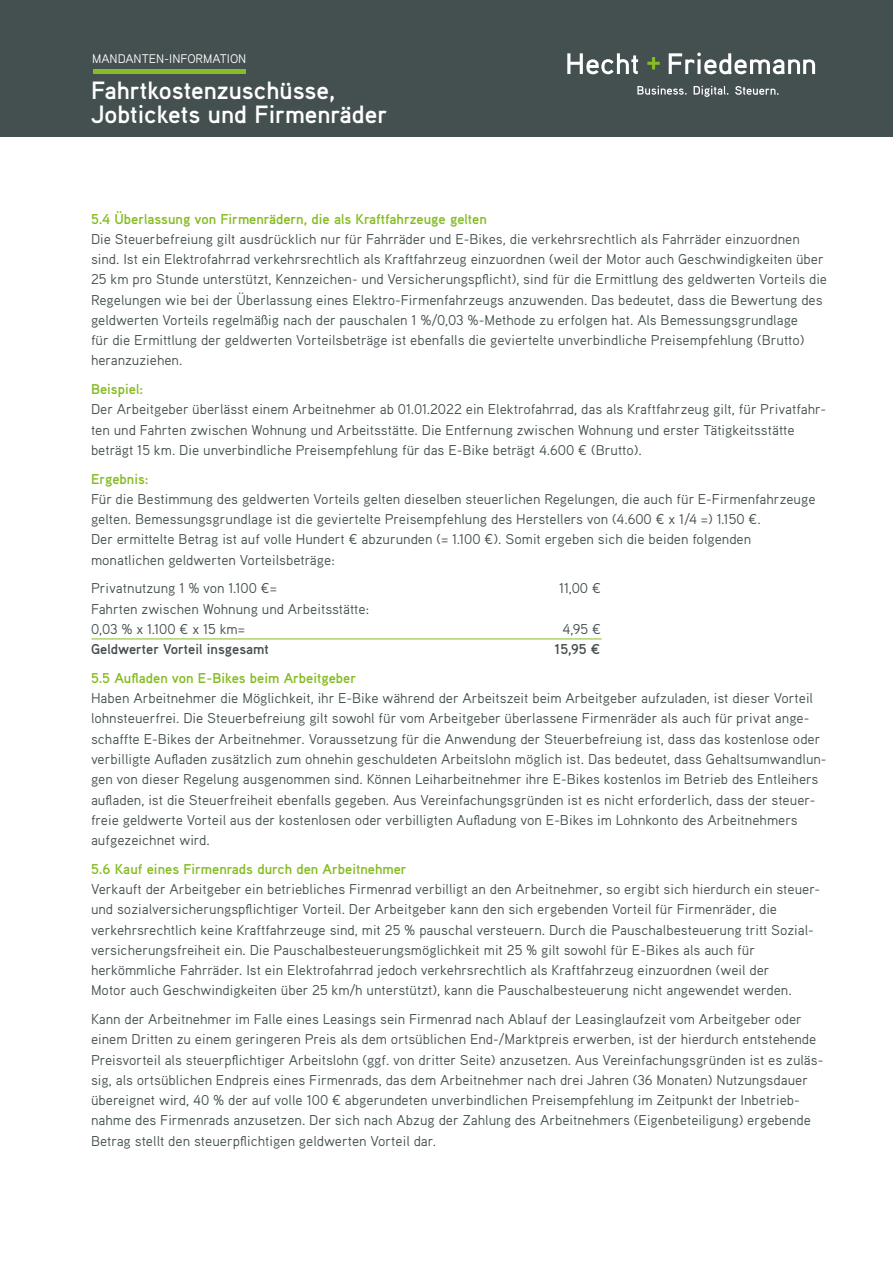
<style>
.page{position:relative;width:893px;height:1263px;background:#fff}
.page>*{position:absolute;margin:0;border:0;box-sizing:border-box;transform-origin:0 0}
.t1{font:700 25.05px/24px "Aaux Pro OT";color:#fff}
.t2{font:14.25px/20.2px "Aaux Pro OT";color:#444f50}
.t3{font:700 14.25px "Aaux Pro OT";color:#86bc25}
.t4{font:700 14.25px "Aaux Pro OT";color:#444f50}
.t5{font:12.45px "Aaux Pro OT";color:#fff}
</style>
<div class="page">
<div style="left:0;top:0;width:893px;height:136px;background:#444f50"></div>
<svg style="left:567px;top:53px;width:71px;height:21px"></svg>
<svg style="left:669px;top:53px;width:146px;height:21px"></svg>
<svg style="left:647px;top:57px;width:13px;height:12px"></svg>
<svg style="left:637px;top:86px;width:50px;height:9px"></svg>
<svg style="left:694px;top:86px;width:34px;height:11px"></svg>
<svg style="left:735px;top:86px;width:44px;height:9px"></svg>
<hr style="left:93px;top:70px;width:153px;height:4px;background:#86bc25">
<hr style="left:91px;top:638px;width:511px;height:1px;background:#86bc25">
<p class="t5" style="left:92px;top:51px;width:156px">MANDANTEN-INFORMATION</p>
<h1 class="t1" style="left:91px;top:78px;width:298px">Fahrtkostenzuschüsse,<br>Jobtickets und Firmenräder</h1>
<p class="t3" style="left:91px;top:210px;width:397px">5.4 Überlassung von Firmenrädern, die als Kraftfahrzeuge gelten</p>
<p class="t2" style="left:91px;top:228px;width:738px">Die Steuerbefreiung gilt ausdrücklich nur für Fahrräder und E-Bikes, die verkehrsrechtlich als Fahrräder einzuordnen sind. Ist ein Elektrofahrrad verkehrsrechtlich als Kraftfahrzeug einzuordnen (weil der Motor auch Geschwindigkeiten über 25 km pro Stunde unterstützt, Kennzeichen- und Versicherungspflicht), sind für die Ermittlung des geldwerten Vorteils die Regelungen wie bei der Überlassung eines Elektro-Firmenfahrzeugs anzuwenden. Das bedeutet, dass die Bewertung des geldwerten Vorteils regelmäßig nach der pauschalen 1 %/0,03 %-Methode zu erfolgen hat. Als Bemessungsgrundlage<br>für die Ermittlung der geldwerten Vorteilsbeträge ist ebenfalls die geviertelte unverbindliche Preisempfehlung (Brutto) heranzuziehen.</p>
<p class="t3" style="left:91px;top:380px;width:54px">Beispiel:</p>
<p class="t2" style="left:91px;top:399px;width:737px">Der Arbeitgeber überlässt einem Arbeitnehmer ab 01.01.2022 ein Elektrofahrrad, das als Kraftfahrzeug gilt, für Privatfahr&shy;ten und Fahrten zwischen Wohnung und Arbeitsstätte. Die Entfernung zwischen Wohnung und erster Tätigkeitsstätte beträgt 15 km. Die unverbindliche Preisempfehlung für das E-Bike beträgt 4.600 € (Brutto).</p>
<p class="t3" style="left:91px;top:470px;width:59px">Ergebnis:</p>
<p class="t2" style="left:91px;top:488px;width:726px">Für die Bestimmung des geldwerten Vorteils gelten dieselben steuerlichen Regelungen, die auch für E-Firmenfahrzeuge gelten. Bemessungsgrundlage ist die geviertelte Preisempfehlung des Herstellers von (4.600 € x 1/4 =) 1.150 €.<br>Der ermittelte Betrag ist auf volle Hundert € abzurunden (= 1.100 €). Somit ergeben sich die beiden folgenden monatlichen geldwerten Vorteilsbeträge:</p>
<p class="t2" style="left:91px;top:578px;width:188px">Privatnutzung 1 % von 1.100 €=</p>
<p class="t2" style="left:559px;top:578px;width:44px">11,00 €</p>
<p class="t2" style="left:91px;top:598px;width:280px">Fahrten zwischen Wohnung und Arbeitsstätte:<br>0,03 % x 1.100 € x 15 km=</p>
<p class="t2" style="left:562px;top:618px;width:40px">4,95 €</p>
<p class="t4" style="left:91px;top:640px;width:179px">Geldwerter Vorteil insgesamt</p>
<p class="t4" style="left:554px;top:640px;width:48px">15,95 €</p>
<p class="t3" style="left:91px;top:669px;width:267px">5.5 Aufladen von E-Bikes beim Arbeitgeber</p>
<p class="t2" style="left:91px;top:688px;width:737px">Haben Arbeitnehmer die Möglichkeit, ihr E-Bike während der Arbeitszeit beim Arbeitgeber aufzuladen, ist dieser Vorteil lohnsteuerfrei. Die Steuerbefreiung gilt sowohl für vom Arbeitgeber überlassene Firmenräder als auch für privat ange&shy;schaffte E-Bikes der Arbeitnehmer. Voraussetzung für die Anwendung der Steuerbefreiung ist, dass das kostenlose oder verbilligte Aufladen zusätzlich zum ohnehin geschuldeten Arbeitslohn möglich ist. Das bedeutet, dass Gehaltsumwandlun&shy;gen von dieser Regelung ausgenommen sind. Können Leiharbeitnehmer ihre E-Bikes kostenlos im Betrieb des Entleihers aufladen, ist die Steuerfreiheit ebenfalls gegeben. Aus Vereinfachungsgründen ist es nicht erforderlich, dass der steuer&shy;freie geldwerte Vorteil aus der kostenlosen oder verbilligten Aufladung von E-Bikes im Lohnkonto des Arbeitnehmers aufgezeichnet wird.</p>
<p class="t3" style="left:91px;top:860px;width:317px">5.6 Kauf eines Firmenrads durch den Arbeitnehmer</p>
<p class="t2" style="left:91px;top:878px;width:731px">Verkauft der Arbeitgeber ein betriebliches Firmenrad verbilligt an den Arbeitnehmer, so ergibt sich hierdurch ein steuer&shy;und sozialversicherungspflichtiger Vorteil. Der Arbeitgeber kann den sich ergebenden Vorteil für Firmenräder, die verkehrsrechtlich keine Kraftfahrzeuge sind, mit 25 % pauschal versteuern. Durch die Pauschalbesteuerung tritt Sozial&shy;versicherungsfreiheit ein. Die Pauschalbesteuerungsmöglichkeit mit 25 % gilt sowohl für E-Bikes als auch für herkömmliche Fahrräder. Ist ein Elektrofahrrad jedoch verkehrsrechtlich als Kraftfahrzeug einzuordnen (weil der<br>Motor auch Geschwindigkeiten über 25 km/h unterstützt), kann die Pauschalbesteuerung nicht angewendet werden.</p>
<p class="t2" style="left:91px;top:1008px;width:734px">Kann der Arbeitnehmer im Falle eines Leasings sein Firmenrad nach Ablauf der Leasinglaufzeit vom Arbeitgeber oder einem Dritten zu einem geringeren Preis als dem ortsüblichen End-/Marktpreis erwerben, ist der hierdurch entstehende Preisvorteil als steuerpflichtiger Arbeitslohn (ggf. von dritter Seite) anzusetzen. Aus Vereinfachungsgründen ist es zuläs&shy;sig, als ortsüblichen Endpreis eines Firmenrads, das dem Arbeitnehmer nach drei Jahren (36 Monaten) Nutzungsdauer übereignet wird, 40 % der auf volle 100 € abgerundeten unverbindlichen Preisempfehlung im Zeitpunkt der Inbetrieb&shy;nahme des Firmenrads anzusetzen. Der sich nach Abzug der Zahlung des Arbeitnehmers (Eigenbeteiligung) ergebende Betrag stellt den steuerpflichtigen geldwerten Vorteil dar.</p>
</div>
